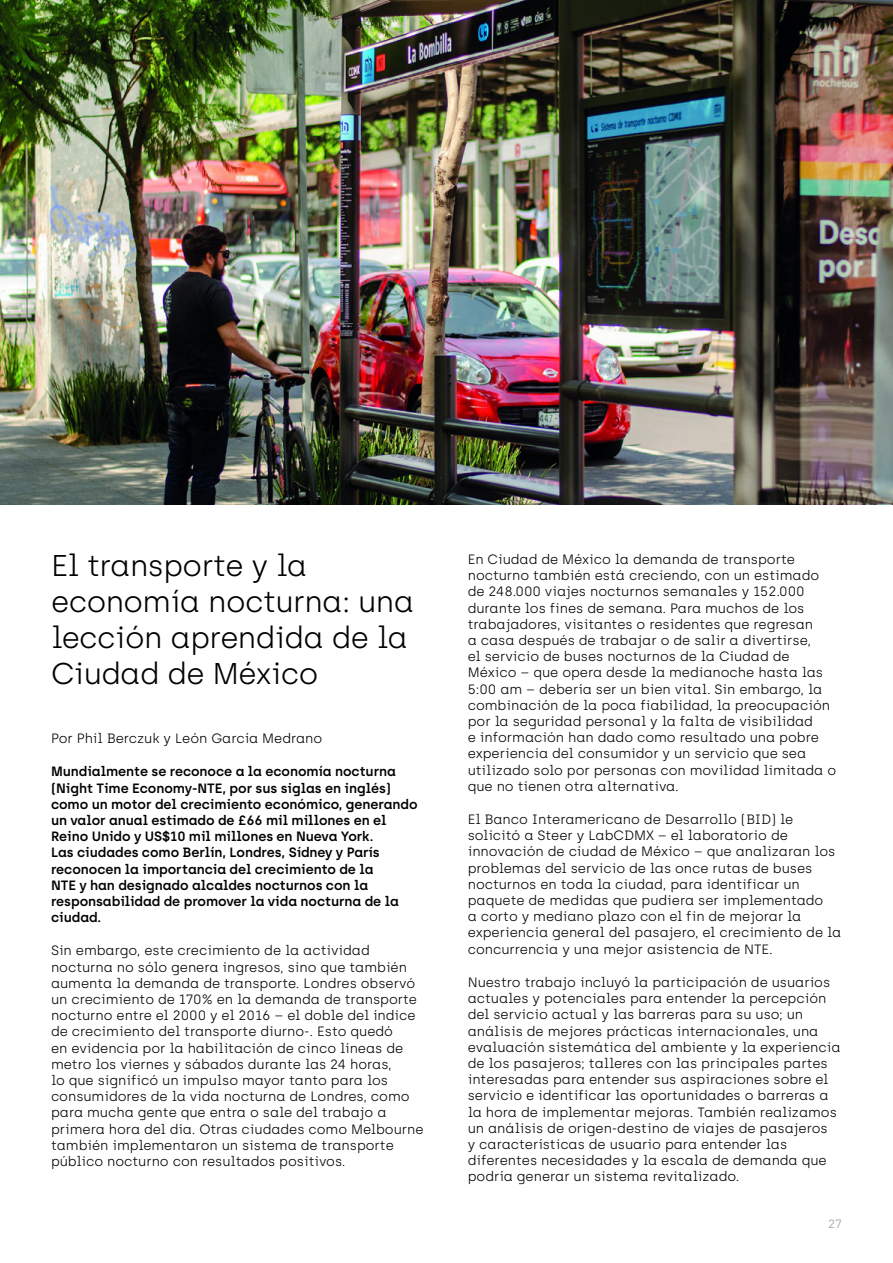
<style>
.page{position:relative;width:893px;height:1263px;background:#fff}
.page>*{position:absolute;margin:0;border:0;box-sizing:border-box;transform-origin:0 0}
.t1{font:300 30px/36px "Archia";letter-spacing:-.02em;color:#000}
.t2{font:300 13.5px/16.2px "Archia";letter-spacing:-.005em;color:#000}
.t3{font:600 13.5px/16.2px "Archia";letter-spacing:-.005em;color:#000}
.t4{font:300 12px "Archia";color:#9e9ca1}
</style>
<div class="page">
<img style="left:0;top:0;width:893px;height:504px">
<h1 class="t1" style="left:51px;top:548px;width:365px">El transporte y la economía nocturna: una lección aprendida de la<br>Ciudad de México</h1>
<p class="t2" style="left:51px;top:730px;width:273px">Por Phil Berczuk y León García Medrano</p>
<p class="t3" style="left:51px;top:763px;width:368px">Mundialmente se reconoce a la economía nocturna (Night Time Economy-NTE, por sus siglas en inglés) como un motor del crecimiento económico, generando un valor anual estimado de £66 mil millones en el Reino Unido y US$10 mil millones en Nueva York.<br>Las ciudades como Berlín, Londres, Sídney y París reconocen la importancia del crecimiento de la<br>NTE y han designado alcaldes nocturnos con la responsabilidad de promover la vida nocturna de la ciudad.</p>
<p class="t2" style="left:51px;top:942px;width:374px">Sin embargo, este crecimiento de la actividad nocturna no sólo genera ingresos, sino que también aumenta la demanda de transporte. Londres observó un crecimiento de 170% en la demanda de transporte nocturno entre el 2000 y el 2016 – el doble del índice de crecimiento del transporte diurno-. Esto quedó<br>en evidencia por la habilitación de cinco líneas de metro los viernes y sábados durante las 24 horas,<br>lo que significó un impulso mayor tanto para los consumidores de la vida nocturna de Londres, como para mucha gente que entra o sale del trabajo a primera hora del día. Otras ciudades como Melbourne también implementaron un sistema de transporte público nocturno con resultados positivos.</p>
<p class="t2" style="left:468px;top:551px;width:370px">En Ciudad de México la demanda de transporte nocturno también está creciendo, con un estimado de 248.000 viajes nocturnos semanales y 152.000 durante los fines de semana. Para muchos de los trabajadores, visitantes o residentes que regresan<br>a casa después de trabajar o de salir a divertirse,<br>el servicio de buses nocturnos de la Ciudad de México – que opera desde la medianoche hasta las 5:00 am – debería ser un bien vital. Sin embargo, la combinación de la poca fiabilidad, la preocupación por la seguridad personal y la falta de visibilidad<br>e información han dado como resultado una pobre experiencia del consumidor y un servicio que sea utilizado solo por personas con movilidad limitada o que no tienen otra alternativa.</p>
<p class="t2" style="left:468px;top:811px;width:375px">El Banco Interamericano de Desarrollo (BID) le solicitó a Steer y LabCDMX – el laboratorio de innovación de ciudad de México – que analizaran los problemas del servicio de las once rutas de buses nocturnos en toda la ciudad, para identificar un paquete de medidas que pudiera ser implementado<br>a corto y mediano plazo con el fin de mejorar la experiencia general del pasajero, el crecimiento de la concurrencia y una mejor asistencia de NTE.</p>
<p class="t2" style="left:468px;top:974px;width:374px">Nuestro trabajo incluyó la participación de usuarios actuales y potenciales para entender la percepción del servicio actual y las barreras para su uso; un análisis de mejores prácticas internacionales, una evaluación sistemática del ambiente y la experiencia de los pasajeros; talleres con las principales partes interesadas para entender sus aspiraciones sobre el servicio e identificar las oportunidades o barreras a la hora de implementar mejoras. También realizamos un análisis de origen-destino de viajes de pasajeros<br>y características de usuario para entender las diferentes necesidades y la escala de demanda que podría generar un sistema revitalizado.</p>
<p class="t4" style="left:828px;top:1217px;width:15px">27</p>
</div>
